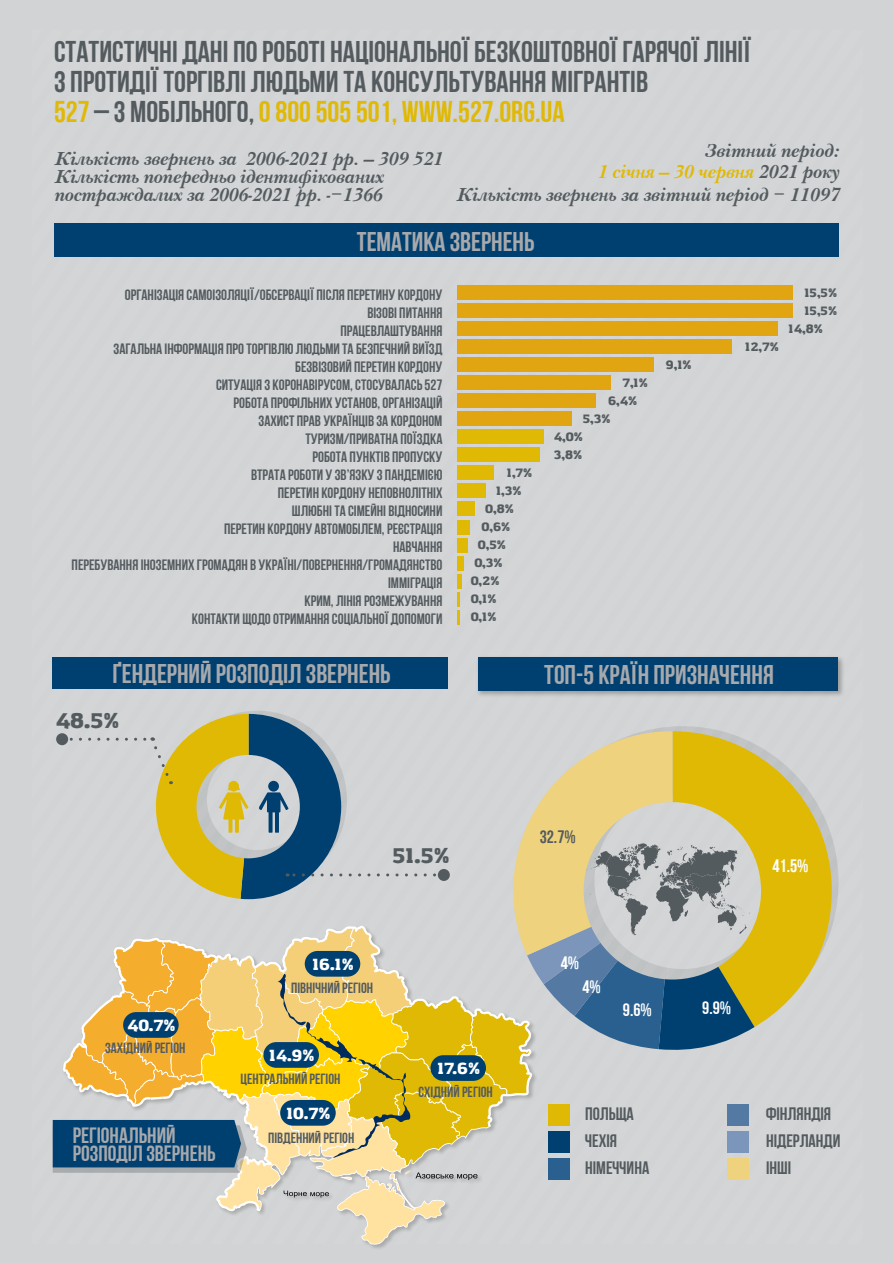
<style>
.page{position:relative;width:893px;height:1263px;background:#d1d3d4}
.page>*{position:absolute;margin:0;border:0;box-sizing:border-box;transform-origin:0 0}
.t1{font:30px/30px "Bebas Neue Cyrillic";color:#545b5f}
.t2{font:27px "Bebas Neue Cyrillic";color:#a7a9ac}
.t3{font:22.05px/18.5px "Bebas Neue Cyrillic";color:#a7a9ac}
.t4{font:900 21px "Amazing Grotesk";color:#545b5f}
.t5{font:italic 700 19.5px/18px "New Baskerville CTT";color:#545b5f;text-align:right}
.t6{font:18px/27px "Bebas Neue Cyrillic";color:#545b5f}
.t7{font:18px "Bebas Neue Cyrillic";color:#fff}
.t8{font:900 15.9px "Amazing Grotesk";color:#fff}
.t9{font:15px/18px "Bebas Neue Cyrillic";color:#545b5f;text-align:right}
.t10{font:14.7px "Bebas Neue Cyrillic";color:#545b5f}
.t11{font:900 12px "Amazing Grotesk";color:#545b5f}
.s1{color:#e0b905}
</style>
<div class="page">
<div style="left:457px;top:339px;width:275px;height:14px;background:#e1a512"></div>
<div style="left:457px;top:411px;width:115px;height:15px;background:#e1a512"></div>
<div style="left:457px;top:303px;width:336px;height:14px;background:#e1a512"></div>
<div style="left:457px;top:321px;width:320px;height:14px;background:#e1a512"></div>
<div style="left:457px;top:375px;width:154px;height:15px;background:#e1a512"></div>
<div style="left:457px;top:357px;width:197px;height:14px;background:#e1a512"></div>
<div style="left:457px;top:285px;width:336px;height:14px;background:#e1a512"></div>
<div style="left:457px;top:393px;width:139px;height:15px;background:#e1a512"></div>
<div style="left:457px;top:447px;width:83px;height:15px;background:#e0b905"></div>
<div style="left:457px;top:429px;width:87px;height:15px;background:#e0b905"></div>
<div style="left:457px;top:520px;width:13px;height:14px;background:#e0b905"></div>
<hr style="left:457px;top:592px;width:3px;height:14px;background:#e0b905">
<div style="left:457px;top:484px;width:29px;height:14px;background:#e0b905"></div>
<div style="left:457px;top:502px;width:18px;height:14px;background:#e0b905"></div>
<div style="left:457px;top:556px;width:7px;height:14px;background:#e0b905"></div>
<div style="left:457px;top:538px;width:11px;height:14px;background:#e0b905"></div>
<div style="left:457px;top:466px;width:37px;height:14px;background:#e0b905"></div>
<div style="left:457px;top:574px;width:5px;height:14px;background:#e0b905"></div>
<hr style="left:457px;top:610px;width:3px;height:14px;background:#e0b905">
<div style="left:52px;top:658px;width:396px;height:31px;background:#004071"></div>
<div style="left:476px;top:655px;width:369px;height:43px;background:#000;opacity:.27"></div>
<div style="left:478px;top:656px;width:359px;height:34px;background:#004071"></div>
<div style="left:54px;top:223px;width:785px;height:34px;background:#004071"></div>
<svg style="left:53px;top:711px;width:785px;height:534px"></svg>
<div style="left:438px;top:869px;width:12px;height:12px;background:#545b5f;border-radius:50%"></div>
<h1 class="t1" style="left:54px;top:36px;width:699px">СТАТИСТИЧНІ ДАНІ ПО РОБОТІ НАЦІОНАЛЬНОЇ БЕЗКОШТОВНОЇ ГАРЯЧОЇ ЛІНІЇ<br>З ПРОТИДІЇ ТОРГІВЛІ ЛЮДЬМИ ТА КОНСУЛЬТУВАННЯ МІГРАНТІВ<br><span class="s1">527</span> – З МОБІЛЬНОГО, <span class="s1">0 800 505 501, WWW.527.ORG.UA</span></h1>
<h3 class="t5" style="left:597px;top:140px;width:243px;line-height:21px">Звітний період:<br><span class="s1">1 січня — 30 червня</span> 2021 року</h3>
<h3 class="t5" style="left:456px;top:186px;width:384px">Кількість звернень за звітний період – 11097</h3>
<h3 class="t5" style="left:54px;top:150px;width:390px;text-align:left">Кількість звернень за 2006-2021 рр. — 309 521<br>Кількість попередньо ідентифікованих постраждалих за 2006-2021 рр. -–1366</h3>
<h2 class="t2" style="left:357px;top:226px;width:179px">ТЕМАТИКА ЗВЕРНЕНЬ</h2>
<p class="t9" style="left:72px;top:285px;width:372px">ОРГАНІЗАЦІЯ САМОІЗОЛЯЦІЇ/ОБСЕРВАЦІЇ ПІСЛЯ ПЕРЕТИНУ КОРДОНУ<br>ВІЗОВІ ПИТАННЯ<br>ПРАЦЕВЛАШТУВАННЯ<br>ЗАГАЛЬНА ІНФОРМАЦІЯ ПРО ТОРГІВЛЮ ЛЮДЬМИ ТА БЕЗПЕЧНИЙ ВИЇЗД БЕЗВІЗОВИЙ ПЕРЕТИН КОРДОНУ<br>СИТУАЦІЯ З КОРОНАВІРУСОМ, СТОСУВАЛАСЬ 527<br>РОБОТА ПРОФІЛЬНИХ УСТАНОВ, ОРГАНІЗАЦІЙ<br>ЗАХИСТ ПРАВ УКРАЇНЦІВ ЗА КОРДОНОМ<br>ТУРИЗМ/ПРИВАТНА ПОЇЗДКА<br>РОБОТА ПУНКТІВ ПРОПУСКУ<br>ВТРАТА РОБОТИ У ЗВ’ЯЗКУ З ПАНДЕМІЄЮ<br>ПЕРЕТИН КОРДОНУ НЕПОВНОЛІТНІХ<br>ШЛЮБНІ ТА СІМЕЙНІ ВІДНОСИНИ<br>ПЕРЕТИН КОРДОНУ АВТОМОБІЛЕМ, РЕЄСТРАЦІЯ<br>НАВЧАННЯ<br>ПЕРЕБУВАННЯ ІНОЗЕМНИХ ГРОМАДЯН В УКРАЇНІ/ПОВЕРНЕННЯ/ГРОМАДЯНСТВО ІММІГРАЦІЯ<br>КРИМ, ЛІНІЯ РОЗМЕЖУВАННЯ<br>КОНТАКТИ ЩОДО ОТРИМАННЯ СОЦІАЛЬНОЇ ДОПОМОГИ</p>
<p class="t11" style="left:804px;top:285px;width:34px">15,5%</p>
<p class="t11" style="left:804px;top:303px;width:34px">15,5%</p>
<p class="t11" style="left:789px;top:321px;width:36px">14,8%</p>
<p class="t11" style="left:745px;top:339px;width:35px">12,7%</p>
<p class="t11" style="left:666px;top:357px;width:27px">9,1%</p>
<p class="t11" style="left:622px;top:375px;width:27px">7,1%</p>
<p class="t11" style="left:608px;top:393px;width:31px">6,4%</p>
<p class="t11" style="left:583px;top:411px;width:29px">5,3%</p>
<p class="t11" style="left:554px;top:429px;width:30px">4,0%</p>
<p class="t11" style="left:554px;top:447px;width:30px">3,8%</p>
<p class="t11" style="left:507px;top:465px;width:27px">1,7%</p>
<p class="t11" style="left:496px;top:483px;width:27px">1,3%</p>
<p class="t11" style="left:485px;top:501px;width:30px">0,8%</p>
<p class="t11" style="left:482px;top:519px;width:30px">0,6%</p>
<p class="t11" style="left:478px;top:537px;width:30px">0,5%</p>
<p class="t11" style="left:474px;top:555px;width:30px">0,3%</p>
<p class="t11" style="left:471px;top:573px;width:30px">0,2%</p>
<p class="t11" style="left:471px;top:591px;width:27px">0,1%</p>
<p class="t11" style="left:471px;top:609px;width:27px">0,1%</p>
<h2 class="t2" style="left:113px;top:659px;width:279px">ҐЕНДЕРНИЙ РОЗПОДІЛ ЗВЕРНЕНЬ</h2>
<h3 class="t4" style="left:56px;top:707px;width:66px">48.5%</h3>
<p class="t8" style="left:127px;top:1015px;width:50px">40.7%</p>
<p class="t10" style="left:105px;top:1040px;width:82px">ЗАХІДНИЙ РЕГІОН</p>
<h3 class="t4" style="left:393px;top:842px;width:59px">51.5%</h3>
<p class="t8" style="left:312px;top:954px;width:43px">16.1%</p>
<p class="t10" style="left:291px;top:979px;width:83px">ПІВНІЧНИЙ РЕГІОН</p>
<p class="t8" style="left:269px;top:1045px;width:47px">14.9%</p>
<p class="t10" style="left:241px;top:1071px;width:101px">ЦЕНТРАЛЬНИЙ РЕГІОН</p>
<p class="t8" style="left:437px;top:1058px;width:44px">17.6%</p>
<p class="t10" style="left:419px;top:1083px;width:76px">СХІДНИЙ РЕГІОН</p>
<h2 class="t2" style="left:544px;top:659px;width:231px">ТОП-5 КРАЇН ПРИЗНАЧЕННЯ</h2>
<p class="t6" style="left:540px;top:823px;width:38px">32.7%</p>
<p class="t7" style="left:561px;top:952px;width:20px">4%</p>
<p class="t7" style="left:582px;top:977px;width:20px">4%</p>
<p class="t7" style="left:623px;top:999px;width:30px">9.6%</p>
<p class="t7" style="left:702px;top:998px;width:30px">9.9%</p>
<p class="t7" style="left:772px;top:855px;width:38px">41.5%</p>
<h3 class="t3" style="left:73px;top:1125px;width:144px">РЕГІОНАЛЬНИЙ<br>РОЗПОДІЛ ЗВЕРНЕНЬ</h3>
<p class="t6" style="left:585px;top:1100px;width:66px">ПОЛЬЩА<br>ЧЕХІЯ<br>НІМЕЧЧИНА</p>
<p class="t8" style="left:286px;top:1103px;width:46px">10.7%</p>
<p class="t6" style="left:766px;top:1100px;width:76px">ФІНЛЯНДІЯ<br>НІДЕРЛАНДИ<br>ІНШІ</p>
<p class="t10" style="left:268px;top:1130px;width:88px">ПІВДЕННИЙ РЕГІОН</p>
</div>
